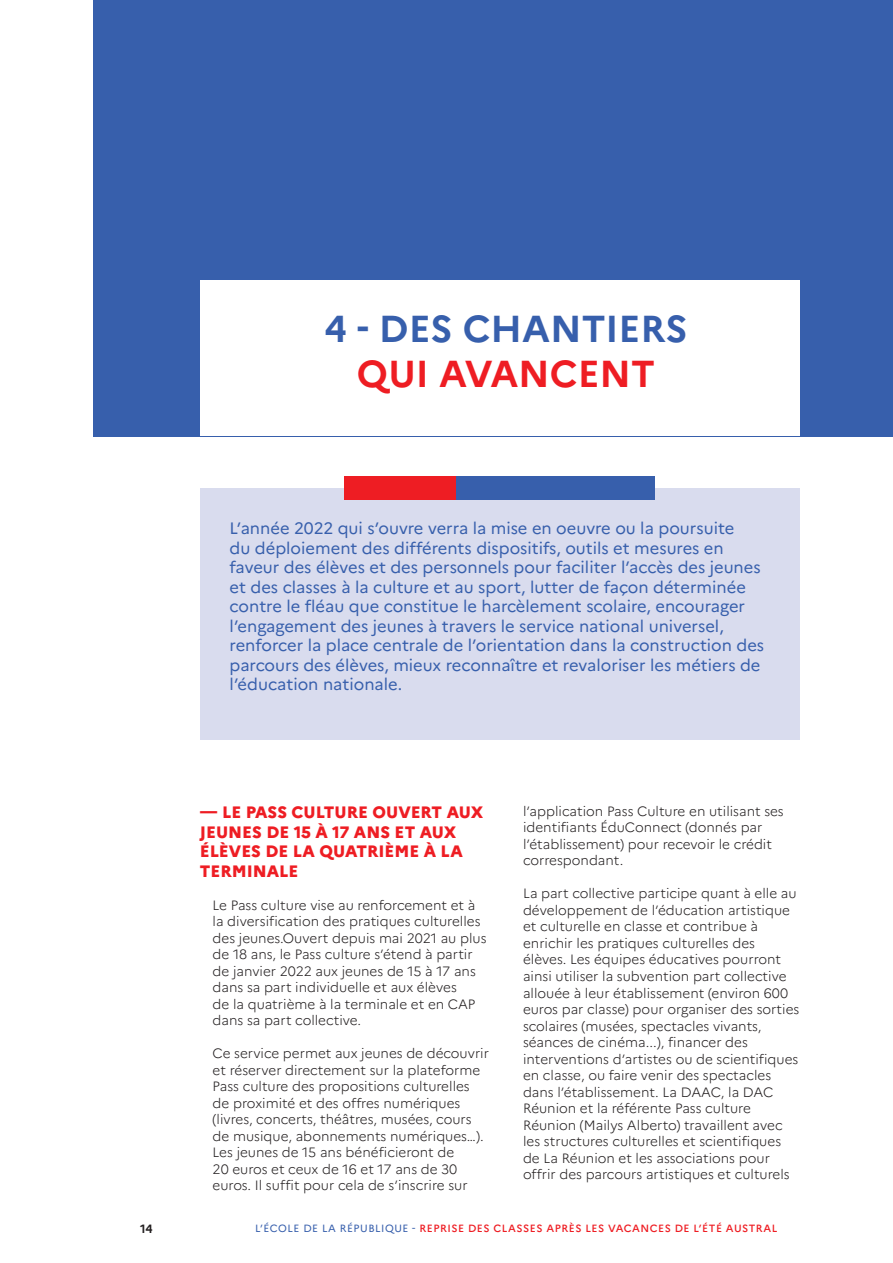
<style>
.page{position:relative;width:893px;height:1263px;background:#fff}
.page>*{position:absolute;margin:0;border:0;box-sizing:border-box;transform-origin:0 0}
._01_TITRE_FICHE{font:700 37.5px "Marianne";color:#375fac}
._01_TITRE_FICHE-2{font:700 37.5px "Marianne";color:#ee1d23}
._02_TEXTE_ENCADRE_CE{font:16.5px/19.5px "Marianne";color:#375fac}
._03_TITRE_NIVEAU_1{font:800 16.5px/19.5px "Marianne";color:#ee1d23}
._07_TEXTE_ENCADRE{font:300 13.5px/16.5px "Marianne";color:#231f20}
.t1{font:700 12px "Marianne";color:#231f20}
.t2{font:500 10.5px "Marianne";letter-spacing:.05em;color:#ee1d23}
.s1{font-weight:400;color:#375fac}
</style>
<div class="page">
<div style="left:94px;top:0;width:799px;height:437px;background:#375fac"></div>
<div style="left:200px;top:281px;width:599px;height:155px;background:#fff"></div>
<div style="left:200px;top:488px;width:599px;height:252px;background:#d9dcee"></div>
<div style="left:344px;top:476px;width:115px;height:24px;background:#ee1d23"></div>
<div style="left:456px;top:476px;width:199px;height:24px;background:#375fac"></div>
<p class="_01_TITRE_FICHE" style="left:324px;top:306px;width:364px">4 - DES CHANTIERS</p>
<p class="_01_TITRE_FICHE-2" style="left:357px;top:351px;width:300px">QUI AVANCENT</p>
<p class="_02_TEXTE_ENCADRE_CE" style="left:230px;top:519px;width:536px">L’année 2022 qui s’ouvre verra la mise en oeuvre ou la poursuite<br>du déploiement des différents dispositifs, outils et mesures en faveur des élèves et des personnels pour faciliter l’accès des jeunes et des classes à la culture et au sport, lutter de façon déterminée contre le fléau que constitue le harcèlement scolaire, encourager l’engagement des jeunes à travers le service national universel, renforcer la place centrale de l’orientation dans la construction des parcours des élèves, mieux reconnaître et revaloriser les métiers de l’éducation nationale.</p>
<p class="_03_TITRE_NIVEAU_1" style="left:200px;top:802px;width:285px">— LE PASS CULTURE OUVERT AUX<br>JEUNES DE 15 À 17 ANS ET AUX<br>ÉLÈVES DE LA QUATRIÈME À LA<br>TERMINALE</p>
<p class="_07_TEXTE_ENCADRE" style="left:213px;top:897px;width:275px">Le Pass culture vise au renforcement et à la diversification des pratiques culturelles des jeunes.Ouvert depuis mai 2021 au plus de 18 ans, le Pass culture s’étend à partir de janvier 2022 aux jeunes de 15 à 17 ans dans sa part individuelle et aux élèves<br>de la quatrième à la terminale et en CAP dans sa part collective.</p>
<p class="_07_TEXTE_ENCADRE" style="left:213px;top:1045px;width:278px">Ce service permet aux jeunes de découvrir et réserver directement sur la plateforme Pass culture des propositions culturelles de proximité et des offres numériques (livres, concerts, théâtres, musées, cours de musique, abonnements numériques…).<br>Les jeunes de 15 ans bénéficieront de<br>20 euros et ceux de 16 et 17 ans de 30 euros. Il suffit pour cela de s’inscrire sur</p>
<p class="_07_TEXTE_ENCADRE" style="left:523px;top:803px;width:262px">l’application Pass Culture en utilisant ses identifiants ÉduConnect (donnés par l’établissement) pour recevoir le crédit correspondant.</p>
<p class="_07_TEXTE_ENCADRE" style="left:523px;top:885px;width:278px">La part collective participe quant à elle au développement de l’éducation artistique et culturelle en classe et contribue à enrichir les pratiques culturelles des élèves. Les équipes éducatives pourront ainsi utiliser la subvention part collective allouée à leur établissement (environ 600 euros par classe) pour organiser des sorties scolaires (musées, spectacles vivants, séances de cinéma...), financer des interventions d’artistes ou de scientifiques en classe, ou faire venir des spectacles dans l’établissement. La DAAC, la DAC Réunion et la référente Pass culture Réunion (Mailys Alberto) travaillent avec les structures culturelles et scientifiques de La Réunion et les associations pour offrir des parcours artistiques et culturels</p>
<p class="t1" style="left:140px;top:1221px;width:14px">14</p>
<p class="t2" style="left:255px;top:1221px;width:524px"><span class="s1">L’ÉCOLE DE LA RÉPUBLIQUE -</span> REPRISE DES CLASSES APRÈS LES VACANCES DE L’ÉTÉ AUSTRAL</p>
</div>
